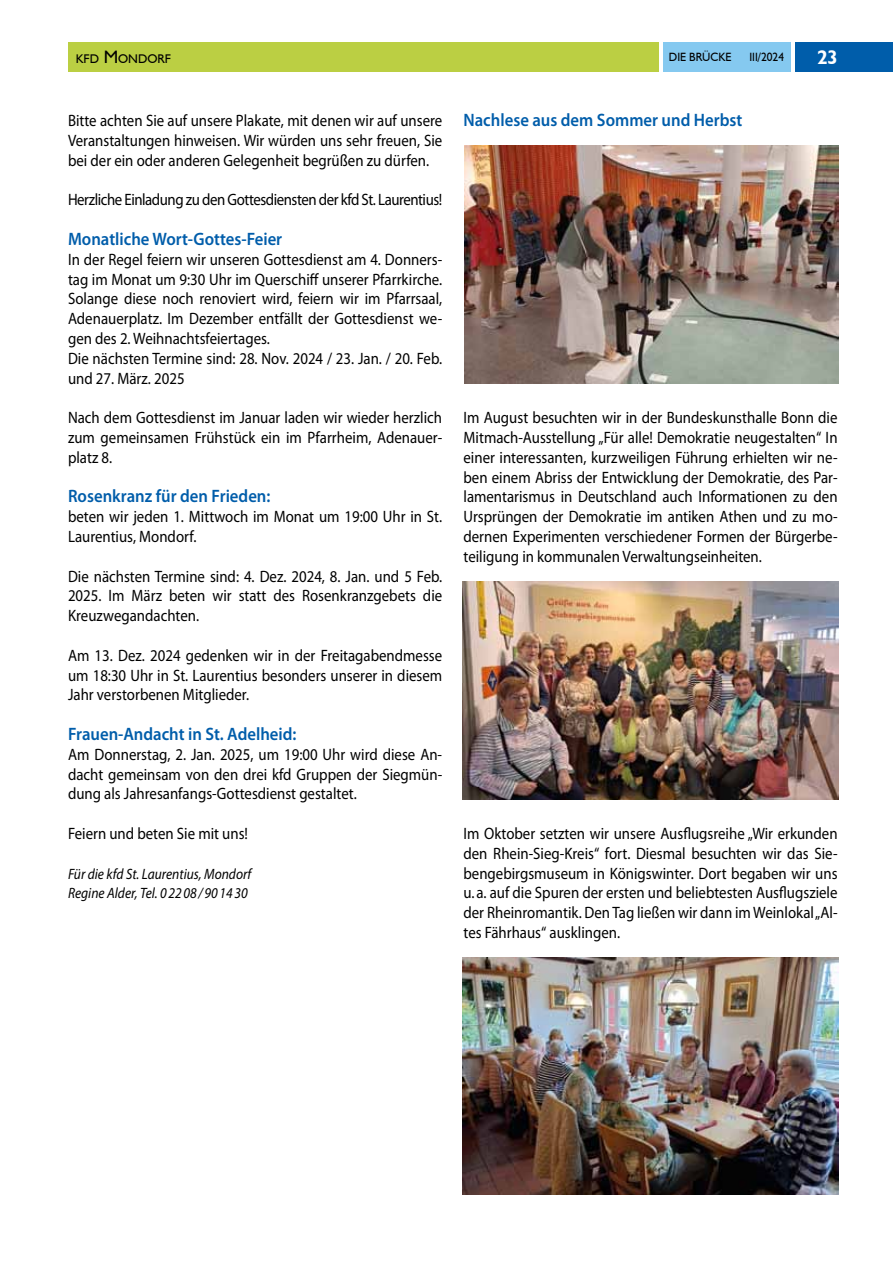
<style>
.page{position:relative;width:893px;height:1263px;background:#fff}
.page>*{position:absolute;margin:0;border:0;box-sizing:border-box;transform-origin:0 0}
.t1{font:700 19.5px "Humanist 521 BT";color:#fff;scale:.95 1}
.t2{font:600 18px "Myriad Pro";color:#005daa;scale:.93 1}
.t3{font:16.5px/19.8px "Myriad Pro";color:#000;text-align:justify;scale:.9 1}
.t4{font:16.5px "Myriad Pro";letter-spacing:-.03em;color:#000;scale:.9 1}
.t5{font:italic 15px/19.8px "Myriad Pro";color:#000;scale:.9 1}
.t6{font:12.6px "Humanist 521 BT";color:#000}
.t7{font:12px "Humanist 521 BT";color:#000;scale:.95 1}
.s1{font-size:18px}
</style>
<div class="page">
<div style="left:795px;top:42px;width:98px;height:30px;background:#005daa"></div>
<div style="left:664px;top:42px;width:127px;height:30px;background:#85c9f0"></div>
<div style="left:68px;top:42px;width:591px;height:30px;background:#bbcf43"></div>
<img style="left:464px;top:146px;width:374px;height:237px">
<img style="left:463px;top:581px;width:375px;height:218px">
<img style="left:463px;top:958px;width:375px;height:237px">
<p class="t6" style="left:76px;top:51px;width:97px">KFD <span class="s1">M</span> ONDORF</p>
<p class="t7" style="left:669px;top:50px;width:68px">DIE BRÜCKE</p>
<p class="t7" style="left:749px;top:50px;width:38px">III/2024</p>
<p class="t1" style="left:817px;top:45px;width:23px">23</p>
<p class="t3" style="left:68px;top:110px;width:417px">Bitte achten Sie auf unsere Plakate, mit denen wir auf unsere Veranstaltungen hinweisen. Wir würden uns sehr freuen, Sie bei der ein oder anderen Gelegenheit begrüßen zu dürfen.</p>
<p class="t4" style="left:68px;top:190px;width:417px">Herzliche Einladung zu den Gottesdiensten der kfd St. Laurentius!</p>
<p class="t2" style="left:68px;top:227px;width:232px">Monatliche Wort-Gottes-Feier</p>
<p class="t3" style="left:68px;top:249px;width:417px;text-align:left">In der Regel feiern wir unseren Gottesdienst am 4. Donners&shy;tag im Monat um 9:30 Uhr im Querschiff unserer Pfarrkirche.<br>Solange diese noch renoviert wird, feiern wir im Pfarrsaal, Adenauerplatz. Im Dezember entfällt der Gottesdienst we&shy;gen des 2. Weihnachtsfeiertages.<br>Die nächsten Termine sind: 28. Nov. 2024 / 23. Jan. / 20. Feb. und 27. März. 2025</p>
<p class="t3" style="left:68px;top:407px;width:417px">Nach dem Gottesdienst im Januar laden wir wieder herzlich zum gemeinsamen Frühstück ein im Pfarrheim, Adenauer&shy;platz 8.</p>
<p class="t2" style="left:68px;top:485px;width:219px">Rosenkranz für den Frieden:</p>
<p class="t3" style="left:68px;top:506px;width:417px">beten wir jeden 1. Mittwoch im Monat um 19:00 Uhr in St.<br>Laurentius, Mondorf.</p>
<p class="t3" style="left:68px;top:566px;width:417px">Die nächsten Termine sind: 4. Dez. 2024, 8. Jan. und 5 Feb.<br>2025. Im März beten wir statt des Rosenkranzgebets die Kreuzwegandachten.</p>
<p class="t3" style="left:68px;top:645px;width:417px">Am 13. Dez. 2024 gedenken wir in der Freitagabendmesse um 18:30 Uhr in St. Laurentius besonders unserer in diesem Jahr verstorbenen Mitglieder.</p>
<p class="t2" style="left:68px;top:722px;width:247px">Frauen-Andacht in St. Adelheid:</p>
<p class="t3" style="left:68px;top:744px;width:417px">Am Donnerstag, 2. Jan. 2025, um 19:00 Uhr wird diese An&shy;dacht gemeinsam von den drei kfd Gruppen der Siegmün&shy;dung als Jahresanfangs-Gottesdienst gestaltet.</p>
<p class="t3" style="left:68px;top:823px;width:201px">Feiern und beten Sie mit uns!</p>
<p class="t5" style="left:68px;top:863px;width:205px">Für die kfd St. Laurentius, Mondorf<br>Regine Alder, Tel. 0 22 08 / 90 14 30</p>
<p class="t2" style="left:463px;top:109px;width:301px">Nachlese aus dem Sommer und Herbst</p>
<p class="t3" style="left:463px;top:407px;width:417px">Im August besuchten wir in der Bundeskunsthalle Bonn die Mitmach-Ausstellung „Für alle! Demokratie neugestalten“ In einer interessanten, kurzweiligen Führung erhielten wir ne&shy;ben einem Abriss der Entwicklung der Demokratie, des Par&shy;lamentarismus in Deutschland auch Informationen zu den Ursprüngen der Demokratie im antiken Athen und zu mo&shy;dernen Experimenten verschiedener Formen der Bürgerbe&shy;teiligung in kommunalen Verwaltungseinheiten.</p>
<p class="t3" style="left:463px;top:823px;width:417px">Im Oktober setzten wir unsere Ausflugsreihe „Wir erkunden den Rhein-Sieg-Kreis“ fort. Diesmal besuchten wir das Sie&shy;bengebirgsmuseum in Königswinter. Dort begaben wir uns u. a. auf die Spuren der ersten und beliebtesten Ausflugsziele der Rheinromantik. Den Tag ließen wir dann im Weinlokal „Al&shy;tes Fährhaus“ ausklingen.</p>
</div>
